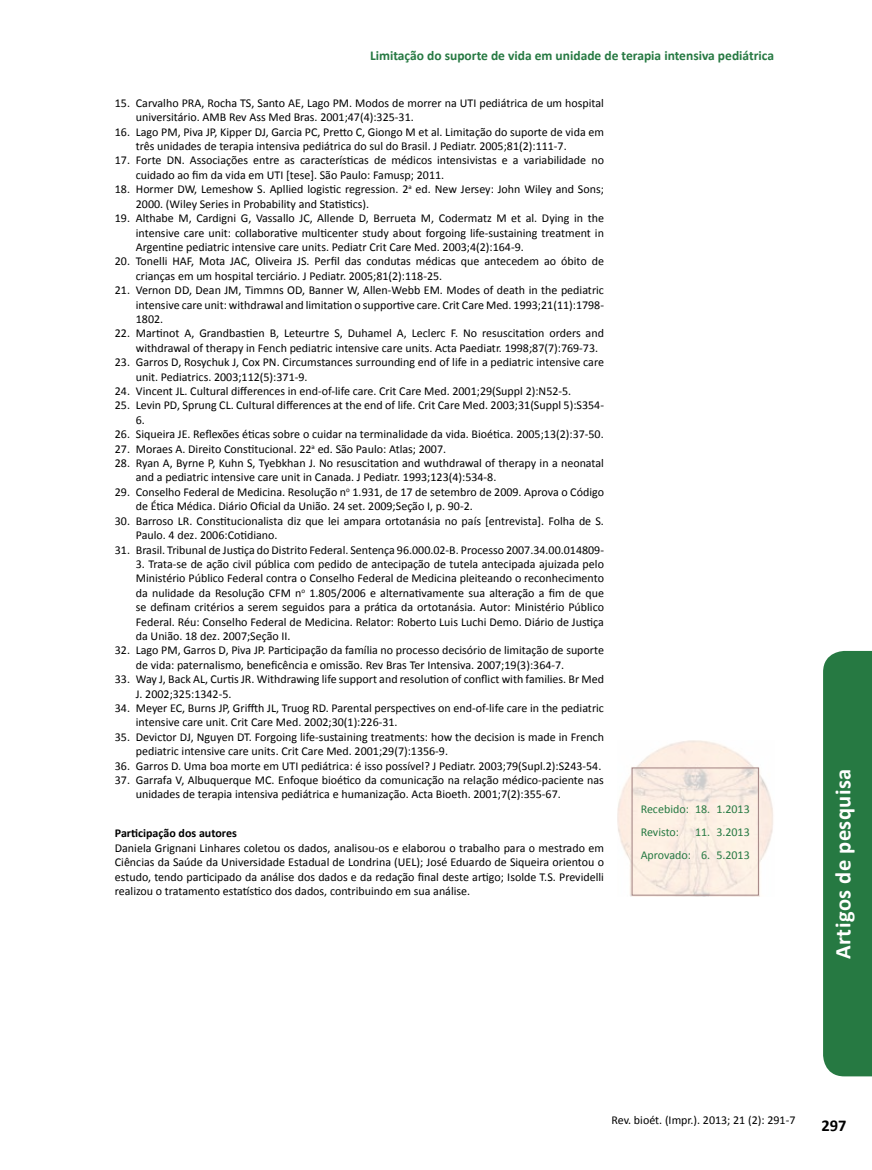
<style>
.page{position:relative;width:872px;height:1170px;background:#fff}
.page>*{position:absolute;margin:0;border:0;box-sizing:border-box;transform-origin:0 0}
.t1{font:700 22.5px "Calibri";letter-spacing:.02em;color:#fff}
.t2{font:700 16.5px "Calibri";color:#000}
.t3{font:700 13.5px "Calibri";color:#267942}
.t4{font:12px/14.4px "Calibri";color:#000}
.t5{font:12px/23px "Calibri";color:#267942}
.t6{font:700 12px "Calibri";color:#000}
</style>
<div class="page">
<div style="left:823px;top:651px;width:49px;height:425px;background:#267942"></div>
<img style="left:617px;top:740px;width:156px;height:155px">
<div style="left:632px;top:767px;width:126px;height:128px;border:1px solid #a38483"></div>
<p class="t3" style="left:370px;top:47px;width:405px">Limitação do suporte de vida em unidade de terapia intensiva pediátrica</p>
<p class="t4" style="left:136px;top:96px;width:469px;text-indent:-21px">15. Carvalho PRA, Rocha TS, Santo AE, Lago PM. Modos de morrer na UTI pediátrica de um hospital universitário. AMB Rev Ass Med Bras. 2001;47(4):325-31.</p>
<p class="t4" style="left:136px;top:124px;width:469px;text-indent:-21px">16. Lago PM, Piva JP, Kipper DJ, Garcia PC, Pretto C, Giongo M et al. Limitação do suporte de vida em três unidades de terapia intensiva pediátrica do sul do Brasil. J Pediatr. 2005;81(2):111-7.</p>
<p class="t4" style="left:136px;top:153px;width:469px;text-indent:-21px">17. Forte DN. Associações entre as características de médicos intensivistas e a variabilidade no cuidado ao fim da vida em UTI [tese]. São Paulo: Famusp; 2011.</p>
<p class="t4" style="left:136px;top:182px;width:469px;text-indent:-21px">18. Hormer DW, Lemeshow S. Apllied logistic regression. 2<sup>a</sup> ed. New Jersey: John Wiley and Sons;<br>2000. (Wiley Series in Probability and Statistics).</p>
<p class="t4" style="left:136px;top:211px;width:469px;text-align:justify;text-indent:-21px">19. Althabe M, Cardigni G, Vassallo JC, Allende D, Berrueta M, Codermatz M et al. Dying in the intensive care unit: collaborative multicenter study about forgoing life-sustaining treatment in Argentine pediatric intensive care units. Pediatr Crit Care Med. 2003;4(2):164-9.</p>
<p class="t4" style="left:136px;top:254px;width:469px;text-indent:-21px">20. Tonelli HAF, Mota JAC, Oliveira JS. Perfil das condutas médicas que antecedem ao óbito de crianças em um hospital terciário. J Pediatr. 2005;81(2):118-25.</p>
<p class="t4" style="left:136px;top:283px;width:470px;text-align:justify;text-indent:-21px">21. Vernon DD, Dean JM, Timmns OD, Banner W, Allen-Webb EM. Modes of death in the pediatric intensive care unit: withdrawal and limitation o supportive care. Crit Care Med. 1993;21(11):1798- 1802.</p>
<p class="t4" style="left:136px;top:326px;width:469px;text-indent:-21px">22. Martinot A, Grandbastien B, Leteurtre S, Duhamel A, Leclerc F. No resuscitation orders and withdrawal of therapy in Fench pediatric intensive care units. Acta Paediatr. 1998;87(7):769-73.</p>
<p class="t4" style="left:136px;top:355px;width:469px;text-indent:-21px">23. Garros D, Rosychuk J, Cox PN. Circumstances surrounding end of life in a pediatric intensive care unit. Pediatrics. 2003;112(5):371-9.</p>
<p class="t4" style="left:115px;top:384px;width:458px">24. Vincent JL. Cultural differences in end-of-life care. Crit Care Med. 2001;29(Suppl 2):N52-5.</p>
<p class="t4" style="left:136px;top:398px;width:469px;text-indent:-21px">25. Levin PD, Sprung CL. Cultural differences at the end of life. Crit Care Med. 2003;31(Suppl 5):S354-<br>6.</p>
<p class="t4" style="left:115px;top:427px;width:490px">26. Siqueira JE. Reflexões éticas sobre o cuidar na terminalidade da vida. Bioética. 2005;13(2):37-50.</p>
<p class="t4" style="left:115px;top:441px;width:333px">27. Moraes A. Direito Constitucional. 22<sup>a</sup> ed. São Paulo: Atlas; 2007.</p>
<p class="t4" style="left:136px;top:456px;width:469px;text-indent:-21px">28. Ryan A, Byrne P, Kuhn S, Tyebkhan J. No resuscitation and wuthdrawal of therapy in a neonatal and a pediatric intensive care unit in Canada. J Pediatr. 1993;123(4):534-8.</p>
<p class="t4" style="left:136px;top:484px;width:469px;text-indent:-21px">29. Conselho Federal de Medicina. Resolução n<sup>o</sup> 1.931, de 17 de setembro de 2009. Aprova o Código de Ética Médica. Diário Oficial da União. 24 set. 2009;Seção I, p. 90-2.</p>
<p class="t4" style="left:136px;top:513px;width:469px;text-indent:-21px">30. Barroso LR. Constitucionalista diz que lei ampara ortotanásia no país [entrevista]. Folha de S.<br>Paulo. 4 dez. 2006:Cotidiano.</p>
<p class="t4" style="left:115px;top:542px;width:490px">31. Brasil. Tribunal de Justiça do Distrito Federal. Sentença 96.000.02-B. Processo 2007.34.00.014809-</p>
<p class="t4" style="left:136px;top:556px;width:469px;text-align:justify">3. Trata-se de ação civil pública com pedido de antecipação de tutela antecipada ajuizada pelo Ministério Público Federal contra o Conselho Federal de Medicina pleiteando o reconhecimento da nulidade da Resolução CFM n<sup>o</sup> 1.805/2006 e alternativamente sua alteração a fim de que se definam critérios a serem seguidos para a prática da ortotanásia. Autor: Ministério Público Federal. Réu: Conselho Federal de Medicina. Relator: Roberto Luis Luchi Demo. Diário de Justiça da União. 18 dez. 2007;Seção II.</p>
<p class="t4" style="left:136px;top:643px;width:469px;text-indent:-21px">32. Lago PM, Garros D, Piva JP. Participação da família no processo decisório de limitação de suporte de vida: paternalismo, beneficência e omissão. Rev Bras Ter Intensiva. 2007;19(3):364-7.</p>
<p class="t4" style="left:136px;top:672px;width:469px;text-indent:-21px">33. Way J, Back AL, Curtis JR. Withdrawing life support and resolution of conflict with families. Br Med<br>J. 2002;325:1342-5.</p>
<p class="t4" style="left:136px;top:700px;width:469px;text-indent:-21px">34. Meyer EC, Burns JP, Griffth JL, Truog RD. Parental perspectives on end-of-life care in the pediatric intensive care unit. Crit Care Med. 2002;30(1):226-31.</p>
<p class="t4" style="left:136px;top:729px;width:469px;text-indent:-21px">35. Devictor DJ, Nguyen DT. Forgoing life-sustaining treatments: how the decision is made in French pediatric intensive care units. Crit Care Med. 2001;29(7):1356-9.</p>
<p class="t4" style="left:115px;top:758px;width:488px">36. Garros D. Uma boa morte em UTI pediátrica: é isso possível? J Pediatr. 2003;79(Supl.2):S243-54.</p>
<p class="t4" style="left:136px;top:772px;width:469px;text-indent:-21px">37. Garrafa V, Albuquerque MC. Enfoque bioético da comunicação na relação médico-paciente nas unidades de terapia intensiva pediátrica e humanização. Acta Bioeth. 2001;7(2):355-67.</p>
<p class="t6" style="left:115px;top:825px;width:123px">Participação dos autores</p>
<p class="t4" style="left:115px;top:840px;width:490px;text-align:justify">Daniela Grignani Linhares coletou os dados, analisou-os e elaborou o trabalho para o mestrado em Ciências da Saúde da Universidade Estadual de Londrina (UEL); José Eduardo de Siqueira orientou o estudo, tendo participado da análise dos dados e da redação final deste artigo; Isolde T.S. Previdelli realizou o tratamento estatístico dos dados, contribuindo em sua análise.</p>
<p class="t5" style="left:640px;top:797px;width:111px">Recebido: 18. 1.2013<br>Revisto:</p>
<p class="t5" style="left:640px;top:820px;width:111px;text-align:right">11. 3.2013<br>Aprovado: 6. 5.2013</p>
<h1 class="t1" style="left:828px;top:959px;width:192px;rotate:-90deg">Artigos de pesquisa</h1>
<p class="t4" style="left:611px;top:1113px;width:185px">Rev. bioét. (Impr.). 2013; 21 (2): 291-7</p>
<h2 class="t2" style="left:821px;top:1115px;width:27px">297</h2>
</div>
